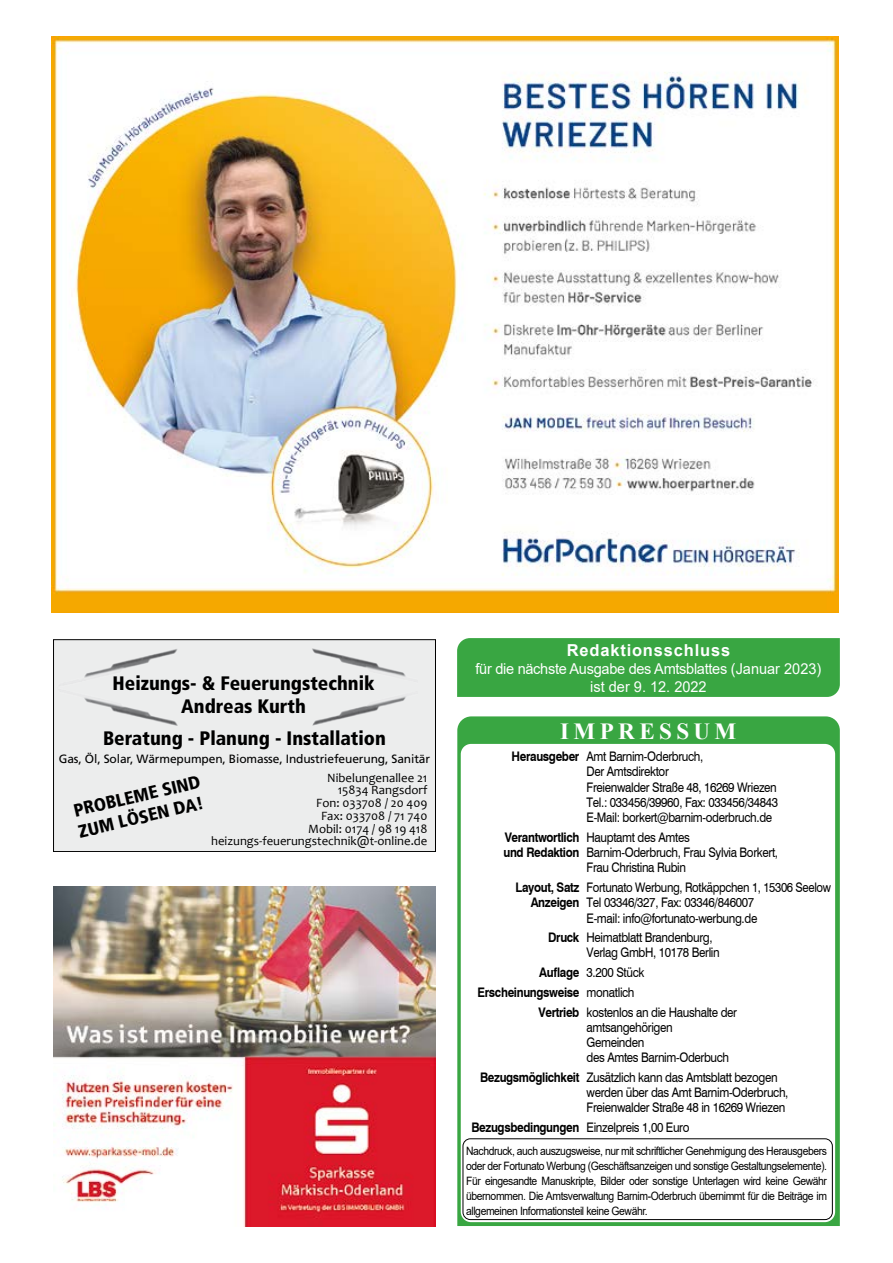
<style>
.page{position:relative;width:893px;height:1263px;background:#fff}
.page>*{position:absolute;margin:0;border:0;box-sizing:border-box;transform-origin:0 0}
.t1{font:700 23.1px "Times New Roman";letter-spacing:.19em;color:#fff}
.t2{font:900 condensed 19.5px/23.4px "Frutiger";color:#000;text-align:center}
.t3{font:900 condensed 18px/21.6px "Frutiger";color:#000}
.t4{font:700 16.5px "Arial";letter-spacing:.05em;color:#fff}
.t5{font:15px/18px "Arial";letter-spacing:-.02em;color:#fff;text-align:center}
.t6{font:13.2px/15.1px "Swiss 721 BT";letter-spacing:-.03em;color:#000;scale:.88 1}
.t7{font:13.2px "Swiss 721 BT";letter-spacing:-.03em;color:#000;scale:.86 1}
.t8{font:700 13.2px "Swiss 721 BT";letter-spacing:-.03em;color:#000;scale:.88 1}
.t9{font:12.75px/12.8px "Candara";color:#000;text-align:right}
.t10{font:12px "Frutiger";letter-spacing:-.01em;color:#000}
.t11{font:11.55px/15px "Arial";letter-spacing:-.04em;color:#000;text-align:justify;scale:.9 1}
.s1{font-weight:700}
.s2{font-weight:400}
</style>
<div class="page">
<img style="left:52px;top:36px;width:786px;height:577px">
<img style="left:53px;top:886px;width:383px;height:341px">
<div style="left:54px;top:640px;width:381px;height:211px;background:#eceded"></div>
<div style="left:53px;top:639px;width:383px;height:213px;border:1px solid #000"></div>
<img style="left:84px;top:648px;width:322px;height:77px">
<svg style="left:105px;top:664px;width:285px;height:56px"></svg>
<div style="left:457px;top:638px;width:383px;height:59px;background:#39a642"></div>
<svg style="left:457px;top:716px;width:383px;height:510px;background:#41a94a"></svg>
<div style="left:461px;top:744px;width:374px;height:478px;background:#fff;border-radius:10px"></div>
<div style="left:463px;top:1138px;width:370px;height:82px;border:1px solid #000;border-radius:7px"></div>
<h2 class="t2" style="left:113px;top:671px;width:264px">Heizungs- &amp; Feuerungstechnik<br>Andreas Kurth</h2>
<h2 class="t2" style="left:103px;top:726px;width:284px">Beratung - Planung - Installation</h2>
<p class="t10" style="left:59px;top:752px;width:373px">Gas, Öl, Solar, Wärmepumpen, Biomasse, Industriefeuerung, Sanitär</p>
<p class="t9" style="left:211px;top:771px;width:218px">Nibelungenallee 21<br>15834 Rangsdorf<br>Fon: 033708 / 20 409<br>Fax: 033708 / 71 740<br>Mobil: 0174 / 98 19 418 heizungs-feuerungstechnik@t-online.de</p>
<h3 class="t3" style="left:71px;top:800px;width:131px;rotate:-13deg">PROBLEME SIND<br>ZUM LÖSEN DA!</h3>
<p class="t4" style="left:567px;top:638px;width:165px">Redaktionsschluss</p>
<p class="t5" style="left:476px;top:659px;width:347px">für die nächste Ausgabe des Amtsblattes (Januar 2023) ist der 9. 12. 2022</p>
<h1 class="t1" style="left:560px;top:714px;width:178px">IMPRESSUM</h1>
<p class="t6" style="left:587px;top:748px;width:219px;text-indent:-75px"><span class="s1">Herausgeber</span> Amt Barnim-Oderbruch,<br>Der Amtsdirektor<br>Freienwalder Straße 48, 16269 Wriezen Tel.: 033456/39960, Fax: 033456/34843<br>E-Mail: borkert@barnim-oderbruch.de</p>
<p class="t6" style="left:505px;top:829px;width:212px"><span class="s1">Verantwortlich</span> Hauptamt des Amtes</p>
<p class="t6" style="left:503px;top:844px;width:314px"><span class="s1">und Redaktion</span> Barnim-Oderbruch, Frau Sylvia Borkert,</p>
<p class="t6" style="left:587px;top:859px;width:115px">Frau Christina Rubin</p>
<p class="t7" style="left:516px;top:878px;width:368px"><span class="s1">Layout, Satz</span> Fortunato Werbung, Rotkäppchen 1, 15306 Seelow</p>
<p class="t6" style="left:531px;top:894px;width:256px"><span class="s1">Anzeigen</span> Tel 03346/327, Fax: 03346/846007</p>
<p class="t6" style="left:587px;top:910px;width:196px">E-mail: info@fortunato-werbung.de</p>
<p class="t6" style="left:587px;top:929px;width:153px;text-indent:-38px"><span class="s1">Druck</span> Heimatblatt Brandenburg,<br>Verlag GmbH, 10178 Berlin</p>
<p class="t6" style="left:539px;top:964px;width:121px"><span class="s1">Auflage</span> 3.200 Stück</p>
<p class="t8" style="left:478px;top:983px;width:180px">Erscheinungsweise <span class="s2">monatlich</span></p>
<p class="t6" style="left:538px;top:1004px;width:227px"><span class="s1">Vertrieb</span> kostenlos an die Haushalte der</p>
<p class="t6" style="left:587px;top:1019px;width:164px">amtsangehörigen<br>Gemeinden<br>des Amtes Barnim-Oderbuch</p>
<p class="t6" style="left:587px;top:1069px;width:231px;text-indent:-107px"><span class="s1">Bezugsmöglichkeit</span> Zusätzlich kann das Amtsblatt bezogen werden über das Amt Barnim-Oderbruch,<br>Freienwalder Straße 48 in 16269 Wriezen</p>
<p class="t6" style="left:471px;top:1119px;width:249px"><span class="s1">Bezugsbedingungen</span> Einzelpreis 1,00 Euro</p>
<p class="t11" style="left:466px;top:1143px;width:402px">Nachdruck, auch auszugsweise, nur mit schriftlicher Genehmigung des Herausgebers oder der Fortunato Werbung (Geschäftsanzeigen und sonstige Gestaltungselemente).<br>Für eingesandte Manuskripte, Bilder oder sonstige Unterlagen wird keine Gewähr übernommen. Die Amtsverwaltung Barnim-Oderbruch übernimmt für die Beiträge im allgemeinen Informationsteil keine Gewähr.</p>
</div>
